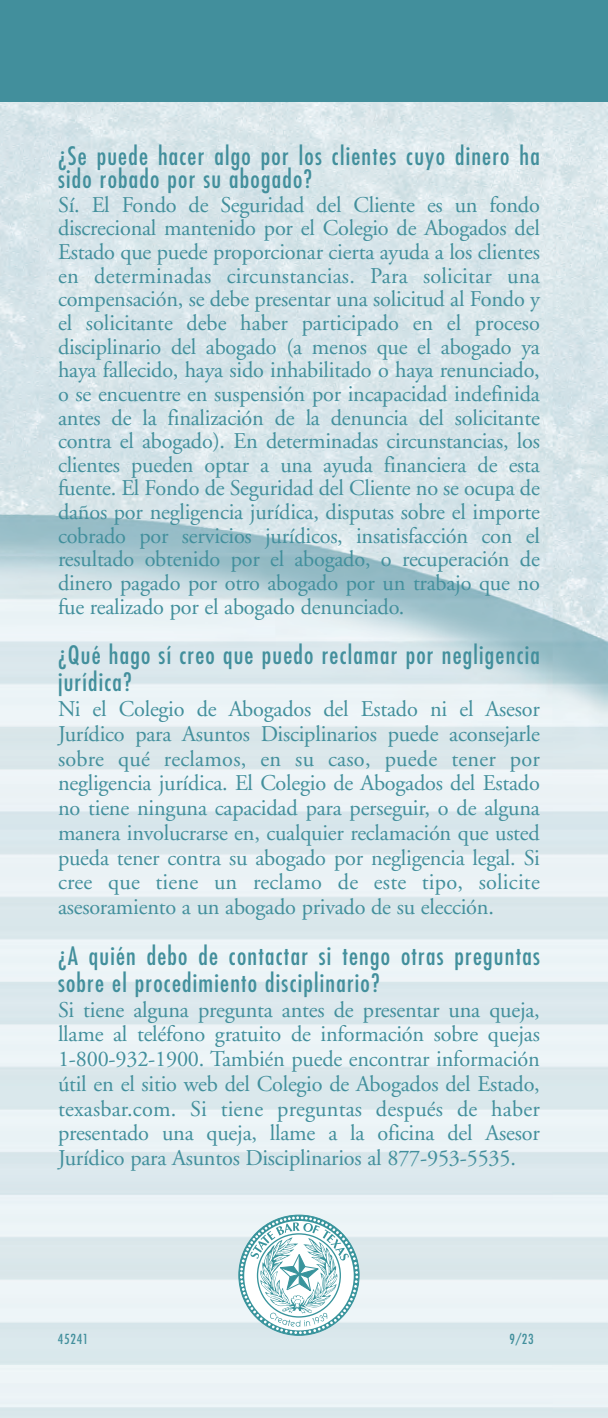
<style>
.page{position:relative;width:608px;height:1418px;background:#fff}
.page>*{position:absolute;margin:0;border:0;box-sizing:border-box;transform-origin:0 0}
.t1{font:condensed 24.75px/27px "Futura";letter-spacing:.05em;color:#428f9c}
.t2{font:22.5px/23.6px "Adobe Garamond";letter-spacing:-.01em;color:#428f9c;text-align:justify}
.t3{font:condensed 13.5px "Futura";letter-spacing:.05em;color:#428f9c}
</style>
<div class="page">
<img style="left:0;top:101px;width:608px;height:1316px">
<div style="left:0;top:0;width:608px;height:101px;background:#428f9c"></div>
<svg style="left:240px;top:1216px;width:118px;height:118px"></svg>
<p class="t1" style="left:58px;top:146px;width:483px;line-height:23.6px">¿Se puede hacer algo por los clientes cuyo dinero ha sido robado por su abogado?</p>
<p class="t2" style="left:58px;top:195px;width:483px">Sí. El Fondo de Seguridad del Cliente es un fondo discrecional mantenido por el Colegio de Abogados del Estado que puede proporcionar cierta ayuda a los clientes en determinadas circunstancias. Para solicitar una compensación, se debe presentar una solicitud al Fondo y el solicitante debe haber participado en el proceso disciplinario del abogado (a menos que el abogado ya haya fallecido, haya sido inhabilitado o haya renunciado, o se encuentre en suspensión por incapacidad indefinida antes de la finalización de la denuncia del solicitante contra el abogado). En determinadas circunstancias, los clientes pueden optar a una ayuda financiera de esta fuente. El Fondo de Seguridad del Cliente no se ocupa de daños por negligencia jurídica, disputas sobre el importe cobrado por servicios jurídicos, insatisfacción con el resultado obtenido por el abogado, o recuperación de dinero pagado por otro abogado por un trabajo que no fue realizado por el abogado denunciado.</p>
<p class="t1" style="left:58px;top:643px;width:483px">¿Qué hago sí creo que puedo reclamar por negligencia jurídica?</p>
<p class="t2" style="left:58px;top:698px;width:483px;line-height:24.8px">Ni el Colegio de Abogados del Estado ni el Asesor Jurídico para Asuntos Disciplinarios puede aconsejarle sobre qué reclamos, en su caso, puede tener por negligencia jurídica. El Colegio de Abogados del Estado no tiene ninguna capacidad para perseguir, o de alguna manera involucrarse en, cualquier reclamación que usted pueda tener contra su abogado por negligencia legal. Si cree que tiene un reclamo de este tipo, solicite asesoramiento a un abogado privado de su elección.</p>
<p class="t1" style="left:58px;top:944px;width:483px">¿A quién debo de contactar si tengo otras preguntas sobre el procedimiento disciplinario?</p>
<p class="t2" style="left:58px;top:999px;width:483px;line-height:24.8px">Si tiene alguna pregunta antes de presentar una queja, llame al teléfono gratuito de información sobre quejas 1-800-932-1900. También puede encontrar información útil en el sitio web del Colegio de Abogados del Estado, texasbar.com. Si tiene preguntas después de haber presentado una queja, llame a la oficina del Asesor Jurídico para Asuntos Disciplinarios al 877-953-5535.</p>
<p class="t3" style="left:58px;top:1332px;width:32px">45241</p>
<p class="t3" style="left:509px;top:1332px;width:26px">9/23</p>
</div>
